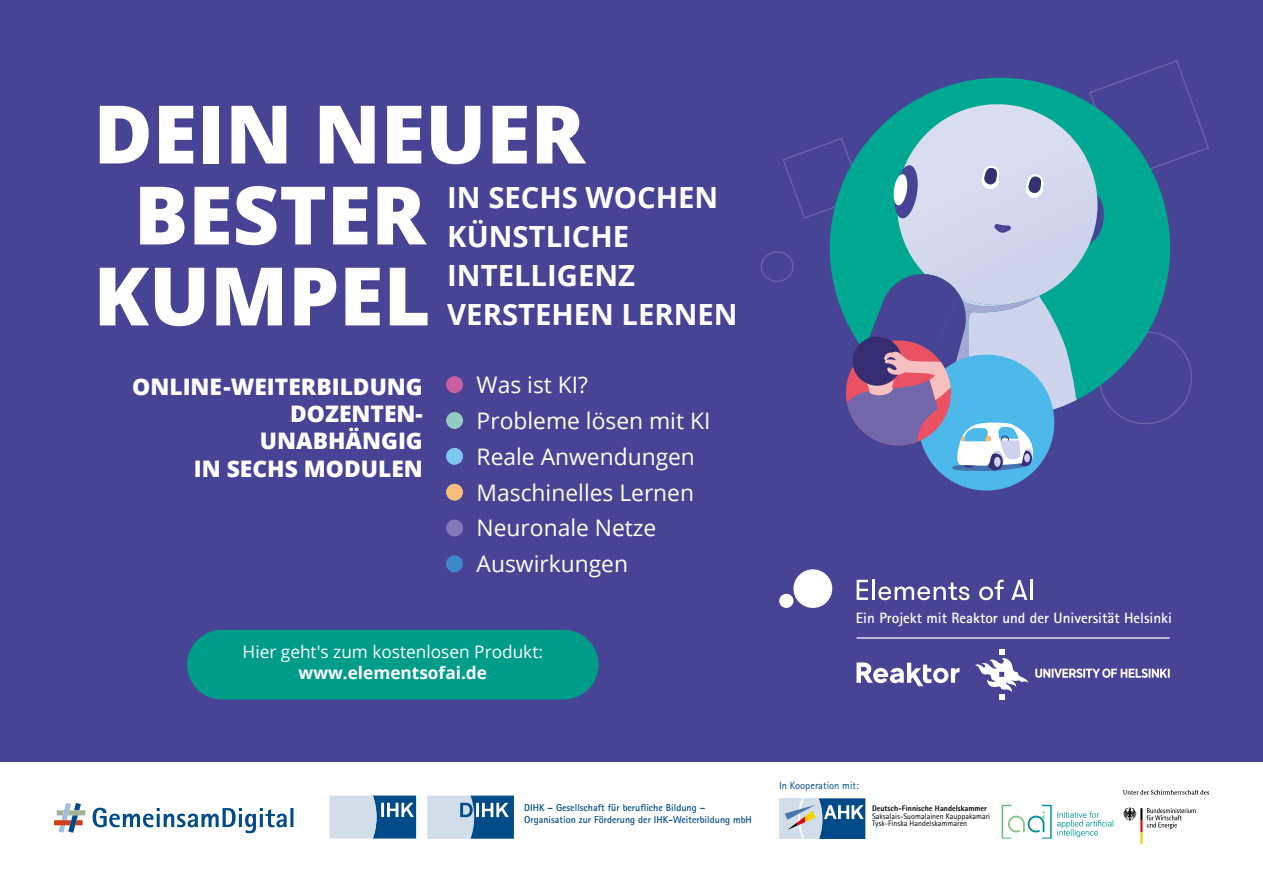
<style>
.page{position:relative;width:1263px;height:893px;background:#fff}
.page>*{position:absolute;margin:0;border:0;box-sizing:border-box;transform-origin:0 0}
.t1{font:800 80.7px "Open Sans";color:#fff}
.t2{font:700 29.25px/39.2px "Open Sans";color:#fff}
.t3{font:22.8px/35.8px "Open Sans";color:#fff}
.t4{font:800 22.8px/27.3px "Open Sans";color:#fff;text-align:right}
.t5{font:17.25px "Open Sans";color:#fff}
.t6{font:700 17.25px "Open Sans";color:#fff}
.t7{font:700 15px "Rotis Sans Serif";color:#fff}
.t8{font:10.5px "Rotis Sans Serif";color:#004b88}
.t9{font:700 10.05px/12px "Rotis Sans Serif";color:#004b88}
.t10{font:7.95px/7.5px "Rotis Sans Serif";color:#000}
.t11{font:800 7.95px "Rotis Sans Serif";color:#000}
</style>
<div class="page">
<div style="left:0;top:0;width:1263px;height:762px;background:#484495"></div>
<svg style="left:427px;top:796px;width:87px;height:43px;background:#7aa0c0"></svg>
<svg style="left:330px;top:795px;width:86px;height:43px;background:#80a4c4"></svg>
<svg style="left:1002px;top:805px;width:112px;height:34px"></svg>
<svg style="left:1123px;top:808px;width:73px;height:36px"></svg>
<svg style="left:1123px;top:790px;width:86px;height:4px"></svg>
<svg style="left:779px;top:798px;width:86px;height:41px;background:#789bb8"></svg>
<svg style="left:857px;top:580px;width:11px;height:20px"></svg>
<hr style="left:872px;top:580px;width:3px;height:20px;background:#fff">
<svg style="left:878px;top:582px;width:91px;height:18px"></svg>
<svg style="left:979px;top:580px;width:25px;height:20px"></svg>
<svg style="left:1011px;top:580px;width:16px;height:20px"></svg>
<hr style="left:1030px;top:580px;width:2px;height:20px;background:#fff">
<div style="left:793px;top:569px;width:39px;height:39px;background:#fff;border-radius:50%"></div>
<div style="left:779px;top:594px;width:14px;height:14px;background:#fff;border-radius:50%"></div>
<svg style="left:1035px;top:668px;width:135px;height:10px"></svg>
<svg style="left:975px;top:649px;width:53px;height:50px"></svg>
<svg style="left:856px;top:662px;width:103px;height:24px"></svg>
<hr style="left:856px;top:637px;width:314px;height:2px;background:#fff">
<div style="left:761px;top:251px;width:32px;height:31px;border:1px solid #6a64aa;border-radius:50%"></div>
<div style="left:918px;top:355px;width:136px;height:136px;background:#4db8ea;border-radius:50%"></div>
<svg style="left:781px;top:60px;width:428px;height:411px"></svg>
<div style="left:446px;top:376px;width:17px;height:17px;background:#c85fa0;border-radius:50%"></div>
<div style="left:446px;top:412px;width:17px;height:17px;background:#94cbbe;border-radius:50%"></div>
<div style="left:446px;top:448px;width:17px;height:17px;background:#80c7ef;border-radius:50%"></div>
<div style="left:446px;top:484px;width:17px;height:17px;background:#fabd79;border-radius:50%"></div>
<div style="left:446px;top:520px;width:17px;height:16px;background:#8478b6;border-radius:50%"></div>
<div style="left:446px;top:555px;width:17px;height:17px;background:#3c89c9;border-radius:50%"></div>
<div style="left:187px;top:630px;width:411px;height:69px;background:#009c8a;border-radius:35px"></div>
<svg style="left:54px;top:803px;width:31px;height:30px"></svg>
<svg style="left:93px;top:808px;width:200px;height:25px"></svg>
<h1 class="t1" style="left:94px;top:73px;width:493px">DEIN NEUER</h1>
<h1 class="t1" style="left:134px;top:154px;width:293px">BESTER</h1>
<h1 class="t1" style="left:94px;top:235px;width:338px">KUMPEL</h1>
<p class="t2" style="left:447px;top:177px;width:292px">IN SECHS WOCHEN<br>KÜNSTLICHE<br>INTELLIGENZ<br>VERSTEHEN LERNEN</p>
<p class="t4" style="left:132px;top:371px;width:292px">ONLINE-WEITERBILDUNG<br>DOZENTEN-<br>UNABHÄNGIG<br>IN SECHS MODULEN</p>
<p class="t3" style="left:477px;top:366px;width:235px">Was ist KI?<br>Probleme lösen mit KI<br>Reale Anwendungen<br>Maschinelles Lernen<br>Neuronale Netze<br>Auswirkungen</p>
<p class="t5" style="left:243px;top:640px;width:302px">Hier geht's zum kostenlosen Produkt:</p>
<p class="t6" style="left:299px;top:661px;width:190px">www.elementsofai.de</p>
<p class="t7" style="left:856px;top:608px;width:318px">Ein Projekt mit Reaktor und der Universität Helsinki</p>
<p class="t9" style="left:524px;top:801px;width:229px">DIHK – Gesellschaft für berufliche Bildung –<br>Organisation zur Förderung der IHK-Weiterbildung mbH</p>
<p class="t8" style="left:779px;top:780px;width:81px">In Kooperation mit:</p>
<p class="t11" style="left:872px;top:803px;width:117px">Deutsch-Finnische Handelskammer</p>
<p class="t10" style="left:872px;top:812px;width:120px">Saksalais-Suomalainen Kauppakamari<br>Tysk-Finska Handelskammaren</p>
</div>
